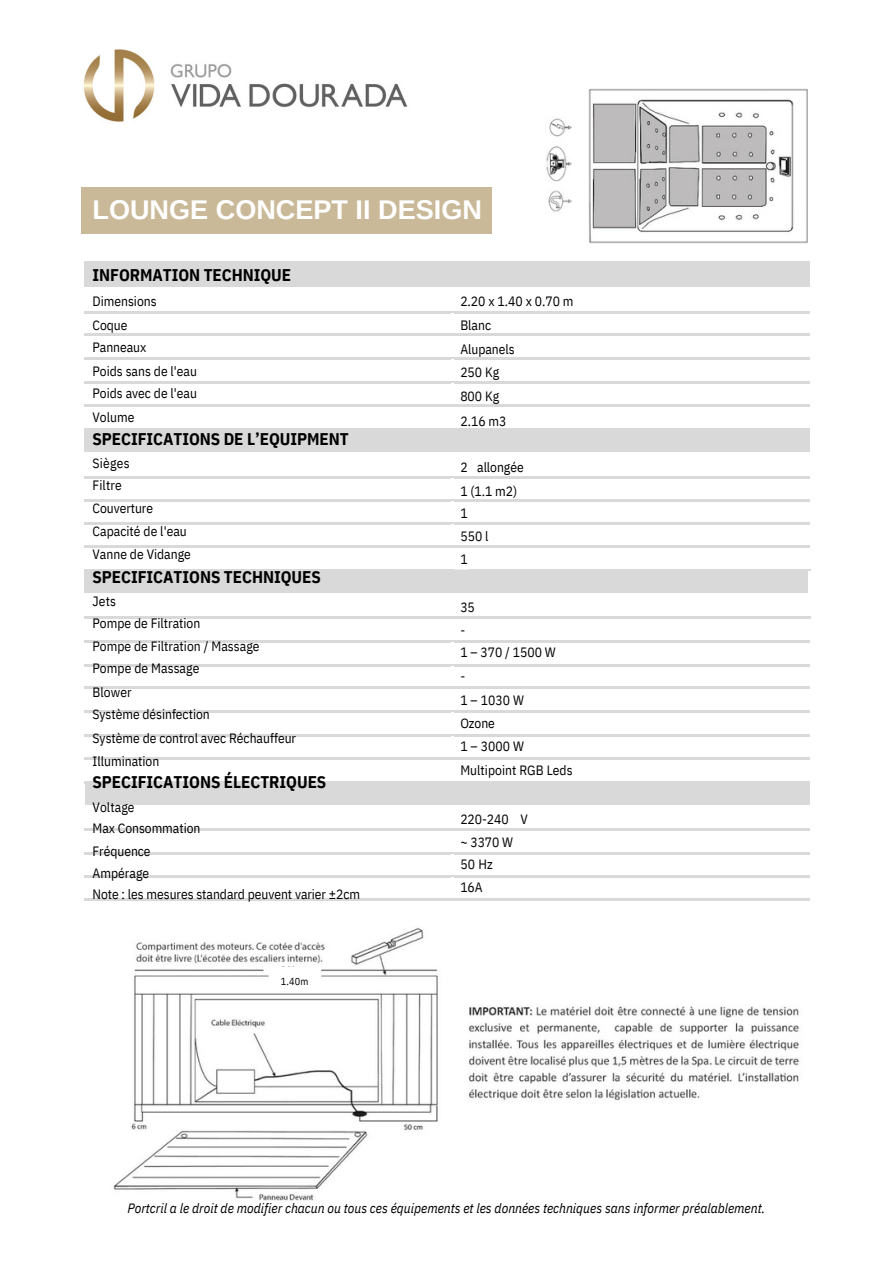
<style>
.page{position:relative;width:894px;height:1264px;background:#fff}
.page>*{position:absolute;margin:0;border:0;box-sizing:border-box;transform-origin:0 0}
.t1{font:700 27px "Arimo";color:#fff}
.t2{font:700 16.95px "IBM Plex Sans Cond";color:#000}
.t3{font:13.5px/23.1px "IBM Plex Sans Cond";color:#000}
.t4{font:italic 13.5px "IBM Plex Sans Cond";color:#000}
.t5{font:10.2px "IBM Plex Sans Cond";color:#000}
</style>
<div class="page">
<img style="left:113px;top:928px;width:686px;height:273px">
<div style="left:85px;top:264px;width:724px;height:23px;background:#d9d9d9"></div>
<hr style="left:85px;top:261px;width:724px;height:3px;background:#d9d9d9">
<hr style="left:85px;top:311px;width:366px;height:2px;background:#d9d9d9">
<hr style="left:453px;top:311px;width:356px;height:2px;background:#d9d9d9">
<hr style="left:85px;top:334px;width:366px;height:2px;background:#d9d9d9">
<hr style="left:453px;top:334px;width:356px;height:2px;background:#d9d9d9">
<hr style="left:85px;top:357px;width:366px;height:3px;background:#d9d9d9">
<hr style="left:453px;top:357px;width:356px;height:3px;background:#d9d9d9">
<hr style="left:85px;top:381px;width:366px;height:2px;background:#d9d9d9">
<hr style="left:453px;top:381px;width:356px;height:2px;background:#d9d9d9">
<hr style="left:85px;top:405px;width:366px;height:2px;background:#d9d9d9">
<hr style="left:453px;top:405px;width:356px;height:2px;background:#d9d9d9">
<div style="left:85px;top:431px;width:724px;height:21px;background:#d9d9d9"></div>
<hr style="left:85px;top:428px;width:366px;height:3px;background:#d9d9d9">
<hr style="left:453px;top:428px;width:356px;height:3px;background:#d9d9d9">
<hr style="left:85px;top:476px;width:366px;height:2px;background:#d9d9d9">
<hr style="left:453px;top:476px;width:356px;height:2px;background:#d9d9d9">
<hr style="left:85px;top:499px;width:366px;height:3px;background:#d9d9d9">
<hr style="left:453px;top:499px;width:356px;height:3px;background:#d9d9d9">
<hr style="left:85px;top:522px;width:366px;height:2px;background:#d9d9d9">
<hr style="left:453px;top:522px;width:356px;height:2px;background:#d9d9d9">
<hr style="left:85px;top:546px;width:366px;height:2px;background:#d9d9d9">
<hr style="left:453px;top:546px;width:356px;height:2px;background:#d9d9d9">
<div style="left:85px;top:571px;width:383px;height:22px;background:#d9d9d9"></div>
<div style="left:468px;top:571px;width:340px;height:22px;background:#d9d9d9"></div>
<hr style="left:85px;top:569px;width:366px;height:2px;background:#d9d9d9">
<svg style="left:451px;top:569px;width:19px;height:2px"></svg>
<hr style="left:470px;top:569px;width:338px;height:2px;background:#d9d9d9">
<hr style="left:85px;top:617px;width:366px;height:2px;background:#d9d9d9">
<hr style="left:453px;top:617px;width:355px;height:2px;background:#d9d9d9">
<hr style="left:85px;top:640px;width:366px;height:2px;background:#d9d9d9">
<hr style="left:453px;top:640px;width:356px;height:2px;background:#d9d9d9">
<hr style="left:85px;top:664px;width:366px;height:2px;background:#d9d9d9">
<hr style="left:453px;top:664px;width:356px;height:2px;background:#d9d9d9">
<hr style="left:85px;top:686px;width:366px;height:3px;background:#d9d9d9">
<hr style="left:453px;top:686px;width:356px;height:3px;background:#d9d9d9">
<hr style="left:85px;top:710px;width:366px;height:2px;background:#d9d9d9">
<hr style="left:453px;top:710px;width:356px;height:2px;background:#d9d9d9">
<hr style="left:85px;top:734px;width:366px;height:2px;background:#d9d9d9">
<hr style="left:453px;top:734px;width:356px;height:2px;background:#d9d9d9">
<hr style="left:85px;top:757px;width:366px;height:3px;background:#d9d9d9">
<hr style="left:453px;top:757px;width:356px;height:3px;background:#d9d9d9">
<div style="left:85px;top:783px;width:367px;height:22px;background:#d9d9d9"></div>
<div style="left:452px;top:783px;width:357px;height:22px;background:#d9d9d9"></div>
<hr style="left:85px;top:781px;width:366px;height:2px;background:#d9d9d9">
<hr style="left:455px;top:781px;width:354px;height:2px;background:#d9d9d9">
<hr style="left:85px;top:828px;width:366px;height:3px;background:#d9d9d9">
<hr style="left:453px;top:828px;width:356px;height:3px;background:#d9d9d9">
<hr style="left:85px;top:852px;width:366px;height:2px;background:#d9d9d9">
<hr style="left:453px;top:852px;width:356px;height:2px;background:#d9d9d9">
<hr style="left:85px;top:875px;width:366px;height:2px;background:#d9d9d9">
<hr style="left:453px;top:875px;width:356px;height:2px;background:#d9d9d9">
<hr style="left:85px;top:898px;width:366px;height:3px;background:#d9d9d9">
<hr style="left:453px;top:898px;width:356px;height:3px;background:#d9d9d9">
<div style="left:82px;top:187px;width:409px;height:47px;background:#cab998"></div>
<div style="left:269px;top:967px;width:51px;height:22px;background:#fff"></div>
<svg style="left:774px;top:88px;width:34px;height:8px"></svg>
<svg style="left:807px;top:220px;width:1px;height:12px"></svg>
<img style="left:546px;top:118px;width:25px;height:94px">
<img style="left:588px;top:89px;width:219px;height:154px">
<img style="left:83px;top:49px;width:325px;height:73px">
<h1 class="t1" style="left:92px;top:194px;width:391px">LOUNGE CONCEPT II DESIGN</h1>
<p class="t2" style="left:92px;top:264px;width:200px">INFORMATION TECHNIQUE</p>
<p class="t3" style="left:92px;top:289px;width:106px">Dimensions<br>Coque<br>Panneaux<br>Poids sans de l'eau<br>Poids avec de l'eau<br>Volume</p>
<p class="t2" style="left:92px;top:427px;width:258px">SPECIFICATIONS DE L’EQUIPMENT</p>
<p class="t3" style="left:92px;top:452px;width:39px;line-height:21.5px">Sièges<br>Filtre</p>
<p class="t3" style="left:92px;top:496px;width:100px">Couverture<br>Capacité de l'eau<br>Vanne de Vidange</p>
<p class="t2" style="left:92px;top:565px;width:230px">SPECIFICATIONS TECHNIQUES</p>
<p class="t3" style="left:92px;top:589px;width:205px">Jets<br>Pompe de Filtration<br>Pompe de Filtration / Massage<br>Pompe de Massage<br>Blower<br>Système désinfection<br>Système de control avec Réchauffeur<br>Illumination</p>
<p class="t2" style="left:92px;top:770px;width:235px">SPECIFICATIONS ÉLECTRIQUES</p>
<p class="t3" style="left:92px;top:795px;width:109px;line-height:22.2px">Voltage<br>Max Consommation<br>Fréquence<br>Ampérage</p>
<p class="t3" style="left:92px;top:882px;width:269px">Note : les mesures standard peuvent varier ±2cm</p>
<p class="t5" style="left:281px;top:974px;width:29px">1.40m</p>
<p class="t3" style="left:460px;top:289px;width:115px;line-height:23.9px">2.20 x 1.40 x 0.70 m<br>Blanc<br>Alupanels<br>250 Kg<br>800 Kg<br>2.16 m3</p>
<p class="t3" style="left:460px;top:454px;width:65px;line-height:24.8px">2 allongée<br>1 (1.1 m2)</p>
<p class="t3" style="left:460px;top:501px;width:30px">1<br>550 l<br>1</p>
<p class="t3" style="left:460px;top:595px;width:114px">35<br>-<br>1–370/1500W<br>-<br>1–1030W<br>Ozone<br>1–3000W<br>Multipoint RGB Leds</p>
<p class="t3" style="left:460px;top:808px;width:69px;line-height:22.5px">220-240 V ~ 3370 W<br>50 Hz<br>16A</p>
<p class="t4" style="left:127px;top:1199px;width:638px">Portcril a le droit de modifier chacun ou tous ces équipements et les données techniques sans informer préalablement.</p>
</div>
